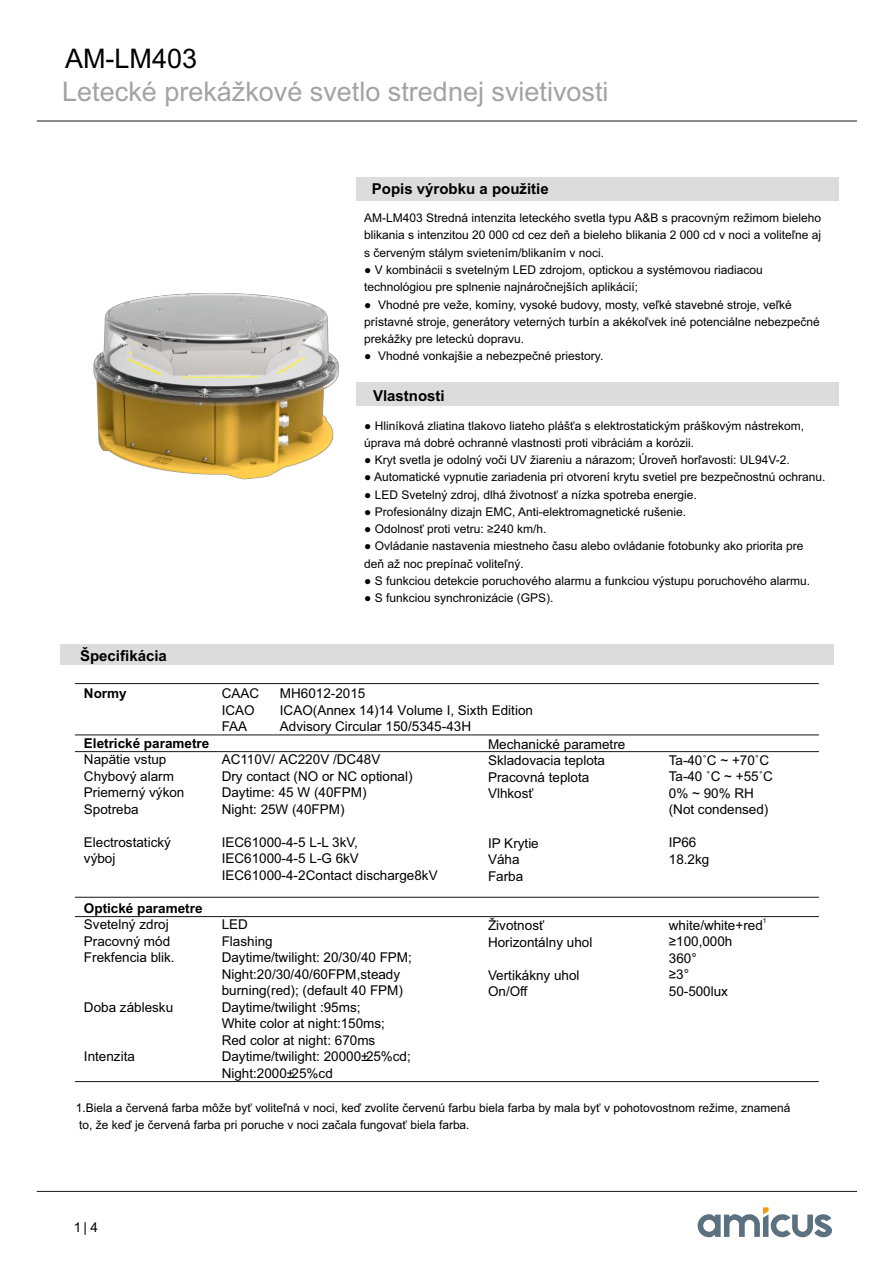
<style>
.page{position:relative;width:893px;height:1263px;background:#fff}
.page>*{position:absolute;margin:0;border:0;box-sizing:border-box;transform-origin:0 0}
.t1{font:27px "Arial";color:#a3a3a3}
.t2{font:27px "Arial";color:#000}
.t3{font:700 15px "Arial";color:#000}
.t4{font:13.5px/16.5px "Arial";color:#000}
.t5{font:700 13.5px "Arial";color:#000}
.t6{font:12px/17.2px "Arial";color:#000}
.t7{font:6.75px "Arial";color:#000}
</style>
<div class="page">
<div style="left:356px;top:177px;width:483px;height:24px;background:#dcdcdc"></div>
<img style="left:93px;top:293px;width:246px;height:187px">
<div style="left:60px;top:644px;width:773px;height:21px;background:#dcdcdc"></div>
<svg style="left:698px;top:1207px;width:134px;height:30px"></svg>
<svg style="left:36px;top:120px;width:821px;height:2px"></svg>
<svg style="left:36px;top:1190px;width:822px;height:2px"></svg>
<div style="left:356px;top:382px;width:483px;height:23px;background:#dcdcdc"></div>
<hr style="left:75px;top:683px;width:744px;height:1px;background:#151616">
<hr style="left:75px;top:916px;width:744px;height:1px;background:#151616">
<hr style="left:75px;top:897px;width:744px;height:1px;background:#151616">
<hr style="left:75px;top:751px;width:744px;height:1px;background:#151616">
<hr style="left:75px;top:734px;width:744px;height:1px;background:#151616">
<hr style="left:75px;top:1081px;width:744px;height:1px;background:#151616">
<h1 class="t2" style="left:65px;top:48px;width:134px">AM-LM403</h1>
<h1 class="t1" style="left:62px;top:82px;width:548px">Letecké prekážkové svetlo strednej svietivosti</h1>
<p class="t3" style="left:372px;top:183px;width:178px">Popis výrobku a použitie</p>
<p class="t6" style="left:364px;top:210px;width:459px;text-align:justify">AM-LM403 Stredná intenzita leteckého svetla typu A&amp;B s pracovným režimom bieleho blikania s intenzitou 20 000 cd cez deň a bieleho blikania 2 000 cd v noci a voliteľne aj s červeným stálym svietením/blikaním v noci.</p>
<p class="t6" style="left:364px;top:262px;width:400px">● V kombinácii s svetelným LED zdrojom, optickou a systémovou riadiacou technológiou pre splnenie najnáročnejších aplikácií;</p>
<p class="t6" style="left:364px;top:297px;width:457px">● Vhodné pre veže, komíny, vysoké budovy, mosty, veľké stavebné stroje, veľké prístavné stroje, generátory veterných turbín a akékoľvek iné potenciálne nebezpečné prekážky pre leteckú dopravu.</p>
<p class="t6" style="left:364px;top:349px;width:241px">● Vhodné vonkajšie a nebezpečné priestory.</p>
<p class="t3" style="left:373px;top:390px;width:73px">Vlastnosti</p>
<p class="t6" style="left:364px;top:418px;width:441px">● Hliníková zliatina tlakovo liateho plášťa s elektrostatickým práškovým nástrekom, úprava má dobré ochranné vlastnosti proti vibráciám a korózii.</p>
<p class="t6" style="left:364px;top:452px;width:427px">● Kryt svetla je odolný voči UV žiareniu a nárazom; Úroveň horľavosti: UL94V-2.</p>
<p class="t6" style="left:364px;top:470px;width:463px">● Automatické vypnutie zariadenia pri otvorení krytu svetiel pre bezpečnostnú ochranu.</p>
<p class="t6" style="left:364px;top:487px;width:334px">● LED Svetelný zdroj, dlhá životnosť a nízka spotreba energie.</p>
<p class="t6" style="left:364px;top:504px;width:324px">● Profesionálny dizajn EMC, Anti-elektromagnetické rušenie.</p>
<p class="t6" style="left:364px;top:521px;width:184px">● Odolnosť proti vetru: ≥240 km/h.</p>
<p class="t6" style="left:364px;top:539px;width:441px">● Ovládanie nastavenia miestneho času alebo ovládanie fotobunky ako priorita pre deň až noc prepínač voliteľný.</p>
<p class="t6" style="left:364px;top:573px;width:448px">● S funkciou detekcie poruchového alarmu a funkciou výstupu poruchového alarmu.</p>
<p class="t6" style="left:364px;top:591px;width:191px">● S funkciou synchronizácie (GPS).</p>
<p class="t3" style="left:80px;top:650px;width:88px">Špecifikácia</p>
<p class="t5" style="left:84px;top:688px;width:44px">Normy</p>
<p class="t5" style="left:84px;top:738px;width:127px">Eletrické parametre</p>
<p class="t4" style="left:84px;top:752px;width:102px">Napätie vstup<br>Chybový alarm<br>Priemerný výkon<br>Spotreba</p>
<p class="t4" style="left:84px;top:835px;width:89px">Electrostatický výboj</p>
<p class="t5" style="left:84px;top:903px;width:120px">Optické parametre</p>
<p class="t4" style="left:84px;top:917px;width:92px">Svetelný zdroj<br>Pracovný mód<br>Frekfencia blik.</p>
<p class="t4" style="left:84px;top:1000px;width:91px">Doba záblesku</p>
<p class="t4" style="left:84px;top:1049px;width:53px">Intenzita</p>
<p class="t4" style="left:222px;top:686px;width:39px">CAAC<br>ICAO<br>FAA</p>
<p class="t4" style="left:222px;top:752px;width:192px">AC110V/ AC220V /DC48V<br>Dry contact (NO or NC optional)<br>Daytime: 45 W (40FPM)<br>Night: 25W (40FPM)</p>
<p class="t4" style="left:222px;top:835px;width:217px">IEC61000-4-5 L-L 3kV,<br>IEC61000-4-5 L-G 6kV<br>IEC61000-4-2Contact discharge8kV</p>
<p class="t4" style="left:222px;top:917px;width:192px">LED<br>Flashing<br>Daytime/twilight: 20/30/40 FPM;<br>Night:20/30/40/60FPM,steady burning(red); (default 40 FPM)<br>Daytime/twilight :95ms;<br>White color at night:150ms;<br>Red color at night: 670ms<br>Daytime/twilight: 20000±25%cd;<br>Night:2000±25%cd</p>
<p class="t4" style="left:280px;top:686px;width:87px">MH6012-2015</p>
<p class="t4" style="left:280px;top:703px;width:255px">ICAO(Annex 14)14 Volume I, Sixth Edition</p>
<p class="t4" style="left:280px;top:719px;width:193px">Advisory Circular 150/5345-43H</p>
<p class="t4" style="left:488px;top:737px;width:139px">Mechanické parametre</p>
<p class="t4" style="left:488px;top:753px;width:119px">Skladovacia teplota</p>
<p class="t4" style="left:488px;top:770px;width:103px">Pracovná teplota</p>
<p class="t4" style="left:488px;top:786px;width:47px">Vlhkosť</p>
<p class="t4" style="left:488px;top:836px;width:52px">IP Krytie<br>Váha<br>Farba</p>
<p class="t4" style="left:488px;top:918px;width:106px">Životnosť<br>Horizontálny uhol</p>
<p class="t4" style="left:488px;top:968px;width:93px">Vertikákny uhol<br>On/Off</p>
<p class="t4" style="left:669px;top:753px;width:105px">Ta-40˚C ~ +70˚C<br>Ta-40 ˚C ~ +55˚C<br>0% ~ 90% RH (Not condensed)</p>
<p class="t4" style="left:669px;top:836px;width:42px">IP66<br>18.2kg</p>
<p class="t7" style="left:763px;top:918px;width:5px">1</p>
<p class="t4" style="left:669px;top:918px;width:96px">white/white+red ≥100,000h<br>360°<br>≥3°<br>50-500lux</p>
<p class="t6" style="left:76px;top:1100px;width:716px">1.Biela a červená farba môže byť voliteľná v noci, keď zvolíte červenú farbu biela farba by mala byť v pohotovostnom režime, znamená to, že keď je červená farba pri poruche v noci začala fungovať biela farba.</p>
<p class="t4" style="left:74px;top:1220px;width:26px">1| 4</p>
</div>
